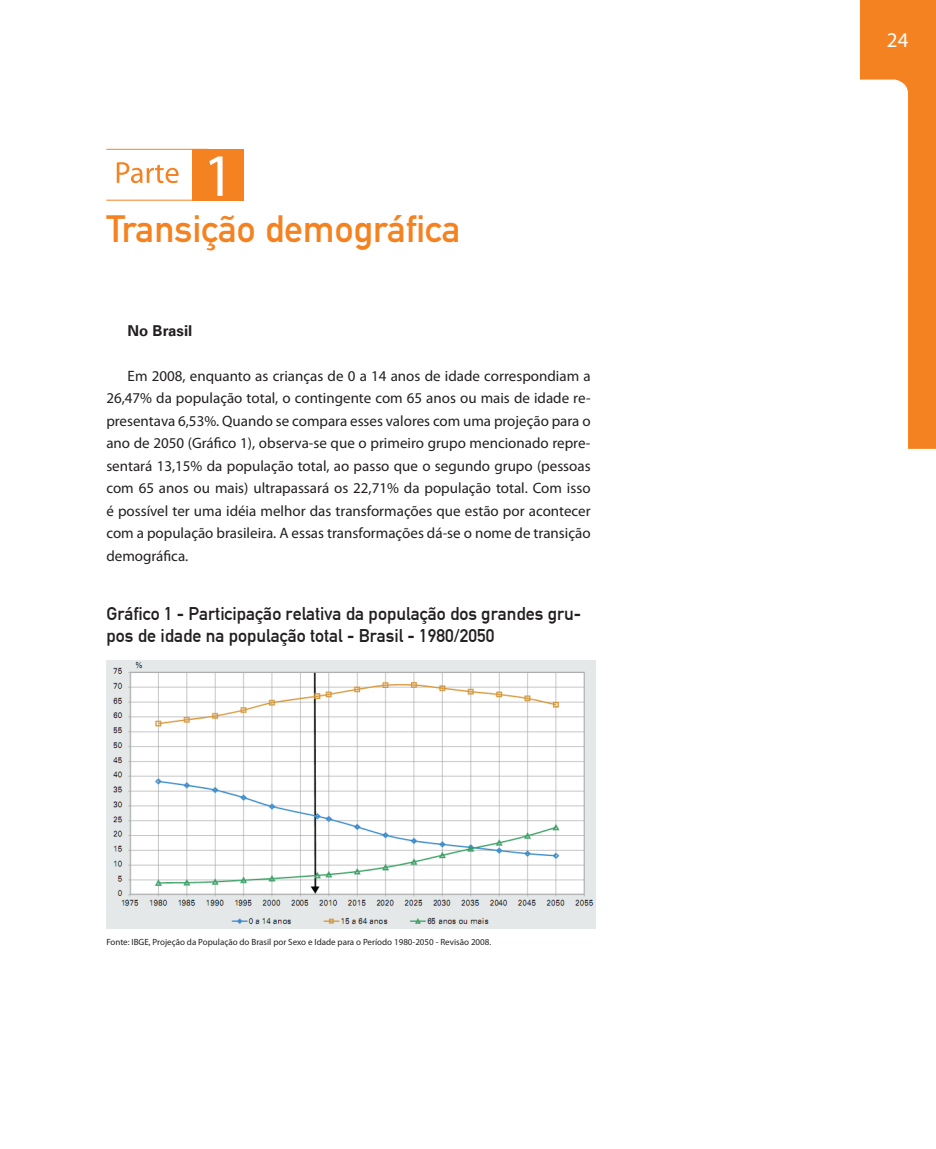
<style>
.page{position:relative;width:936px;height:1149px;background:#fff}
.page>*{position:absolute;margin:0;border:0;box-sizing:border-box;transform-origin:0 0}
.t1{font:37.5px "DIN Mittelschrift Std";color:#f58220}
.t2{font:21px "Myriad Pro";color:#fff}
.t3{font:18px/22.5px "DIN Mittelschrift";color:#231f20}
.t4{font:15px/22.5px "Myriad Pro";color:#231f20;text-align:justify}
.t5{font:700 15px "Univers LT";color:#231f20}
.t6{font:9px "Myriad Pro";color:#231f20}
</style>
<div class="page">
<svg style="left:860px;top:0;width:75px;height:448px"></svg>
<div style="left:192px;top:149px;width:51px;height:51px;background:#f58220"></div>
<svg style="left:209px;top:156px;width:13px;height:40px"></svg>
<svg style="left:117px;top:162px;width:61px;height:21px"></svg>
<hr style="left:106px;top:200px;width:102px;height:1px;background:#f58220">
<hr style="left:106px;top:149px;width:102px;height:1px;background:#f58220">
<img style="left:106px;top:660px;width:489px;height:268px">
<h1 class="t1" style="left:106px;top:207px;width:356px">Transição demográfica</h1>
<p class="t5" style="left:128px;top:321px;width:66px">No Brasil</p>
<p class="t4" style="left:106px;top:364px;width:486px;text-indent:21px">Em 2008, enquanto as crianças de 0 a 14 anos de idade correspondiam a 26,47% da população total, o contingente com 65 anos ou mais de idade re&shy;presentava 6,53%. Quando se compara esses valores com uma projeção para o ano de 2050 (Gráfico 1), observa-se que o primeiro grupo mencionado repre&shy;sentará 13,15% da população total, ao passo que o segundo grupo (pessoas com 65 anos ou mais) ultrapassará os 22,71% da população total. Com isso é possível ter uma idéia melhor das transformações que estão por acontecer com a população brasileira. A essas transformações dá-se o nome de transição demográfica.</p>
<p class="t3" style="left:106px;top:602px;width:476px">Gráfico 1 - Participação relativa da população dos grandes gru&shy;pos de idade na população total - Brasil - 1980/2050</p>
<p class="t6" style="left:106px;top:936px;width:386px">Fonte: IBGE, Projeção da População do Brasil por Sexo e Idade para o Período 1980-2050 - Revisão 2008.</p>
<h2 class="t2" style="left:886px;top:27px;width:23px">24</h2>
</div>
